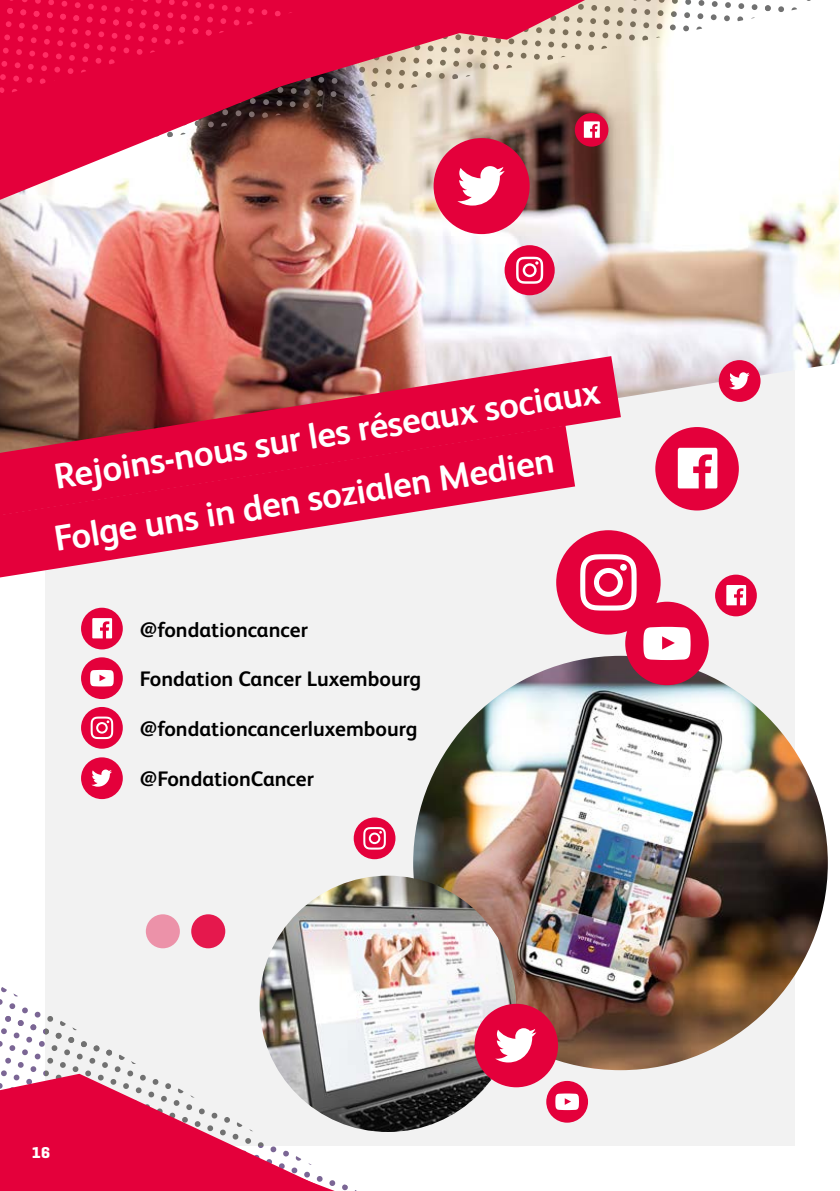
<style>
.page{position:relative;width:840px;height:1191px;background:#fff}
.page>*{position:absolute;margin:0;border:0;box-sizing:border-box;transform-origin:0 0}
.t1{font:700 36px "FS Albert";color:#fff}
.t2{font:700 21px "FS Albert";color:#000}
.t3{font:700 16px "Geogrotesque";color:#fff}
</style>
<div class="page">
<div style="left:45px;top:45px;width:749px;height:1100px;background:#f2f2f2"></div>
<img style="left:0;top:158px;width:839px;height:338px">
<svg style="left:0;top:999px;width:3px;height:6px"></svg>
<svg style="left:1px;top:987px;width:6px;height:5px"></svg>
<svg style="left:9px;top:1003px;width:7px;height:6px"></svg>
<div style="left:5px;top:1015px;width:6px;height:7px;background:#7b6695;border-radius:2px"></div>
<svg style="left:22px;top:1007px;width:6px;height:6px"></svg>
<svg style="left:17px;top:1019px;width:7px;height:7px"></svg>
<svg style="left:34px;top:1011px;width:7px;height:7px"></svg>
<div style="left:30px;top:1024px;width:7px;height:6px;background:#7b6695;border-radius:2px"></div>
<svg style="left:47px;top:1015px;width:6px;height:7px"></svg>
<svg style="left:43px;top:1028px;width:6px;height:6px"></svg>
<svg style="left:60px;top:1019px;width:6px;height:7px"></svg>
<svg style="left:55px;top:1032px;width:7px;height:7px"></svg>
<svg style="left:68px;top:1036px;width:6px;height:7px"></svg>
<svg style="left:81px;top:1041px;width:6px;height:6px"></svg>
<svg style="left:93px;top:1045px;width:7px;height:6px"></svg>
<div style="left:106px;top:1049px;width:6px;height:7px;background:#717171;border-radius:2px"></div>
<svg style="left:118px;top:1053px;width:7px;height:7px"></svg>
<svg style="left:0;top:1041px;width:3px;height:6px"></svg>
<svg style="left:1px;top:1028px;width:6px;height:6px"></svg>
<div style="left:5px;top:1057px;width:6px;height:7px;background:#7b6695;border-radius:2px"></div>
<svg style="left:9px;top:1044px;width:7px;height:7px"></svg>
<div style="left:13px;top:1032px;width:7px;height:6px;background:#7b6695;border-radius:2px"></div>
<svg style="left:22px;top:1049px;width:6px;height:6px"></svg>
<svg style="left:26px;top:1036px;width:6px;height:7px"></svg>
<div style="left:34px;top:1053px;width:7px;height:6px;background:#7b6695;border-radius:2px"></div>
<svg style="left:39px;top:1040px;width:6px;height:7px"></svg>
<svg style="left:47px;top:1057px;width:6px;height:7px"></svg>
<svg style="left:51px;top:1044px;width:7px;height:7px"></svg>
<svg style="left:64px;top:1049px;width:6px;height:6px"></svg>
<svg style="left:76px;top:1053px;width:7px;height:6px"></svg>
<svg style="left:89px;top:1057px;width:7px;height:7px"></svg>
<svg style="left:341px;top:1184px;width:7px;height:6px"></svg>
<svg style="left:0;top:1062px;width:339px;height:129px"></svg>
<svg style="left:0;top:0;width:584px;height:200px;background:#cc3a59"></svg>
<div style="left:191px;top:914px;width:34px;height:34px;background:#e5184d;border-radius:50%"></div>
<div style="left:146px;top:914px;width:34px;height:34px;background:#ec92a9;border-radius:50%"></div>
<img style="left:0;top:356px;width:620px;height:140px">
<svg style="left:0;top:425px;width:574px;height:152px;fill:#e4003b"></svg>
<img style="left:413px;top:656px;width:414px;height:414px;border-radius:207px">
<img style="left:259px;top:875px;width:257px;height:257px;border-radius:128px">
<div style="left:474px;top:1003px;width:83px;height:84px;background:#e4003b;border-radius:50%"></div>
<svg style="left:495px;top:1028px;width:41px;height:34px"></svg>
<div style="left:433px;top:138px;width:96px;height:96px;background:#e4003b;border-radius:50%"></div>
<svg style="left:457px;top:166px;width:47px;height:39px"></svg>
<div style="left:718px;top:360px;width:42px;height:42px;background:#e4003b;border-radius:50%"></div>
<svg style="left:729px;top:372px;width:20px;height:17px"></svg>
<div style="left:625px;top:601px;width:83px;height:84px;background:#e4003b;border-radius:50%"></div>
<svg style="left:643px;top:627px;width:47px;height:33px;background:#fce3ea"></svg>
<div style="left:546px;top:1081px;width:41px;height:41px;background:#e4003b;border-radius:50%"></div>
<svg style="left:555px;top:1093px;width:23px;height:17px"></svg>
<div style="left:556px;top:530px;width:104px;height:104px;background:#e4003b;border-radius:50%"></div>
<svg style="left:580px;top:554px;width:56px;height:56px"></svg>
<svg style="left:619px;top:564px;width:7px;height:7px"></svg>
<div style="left:353px;top:817px;width:42px;height:42px;background:#e4003b;border-radius:50%"></div>
<svg style="left:363px;top:827px;width:22px;height:22px"></svg>
<div style="left:504px;top:245px;width:50px;height:50px;background:#e4003b;border-radius:50%"></div>
<svg style="left:516px;top:257px;width:27px;height:27px"></svg>
<svg style="left:655px;top:427px;width:83px;height:83px"></svg>
<svg style="left:715px;top:574px;width:41px;height:42px"></svg>
<svg style="left:366px;top:0;width:445px;height:158px"></svg>
<div style="left:81px;top:757px;width:42px;height:42px;background:#e4003b;border-radius:50%"></div>
<svg style="left:91px;top:769px;width:21px;height:17px"></svg>
<div style="left:81px;top:657px;width:42px;height:42px;background:#e4003b;border-radius:50%"></div>
<svg style="left:90px;top:670px;width:24px;height:16px"></svg>
<div style="left:81px;top:707px;width:42px;height:41px;background:#e4003b;border-radius:50%"></div>
<svg style="left:91px;top:716px;width:22px;height:23px"></svg>
<svg style="left:81px;top:607px;width:42px;height:42px"></svg>
<p class="t1" style="left:51px;top:453px;width:552px;rotate:-9deg">Rejoins-nous sur les réseaux sociaux</p>
<p class="t1" style="left:51px;top:515px;width:506px;rotate:-9deg">Folge uns in den sozialen Medien</p>
<p class="t2" style="left:140px;top:615px;width:169px">@fondationcancer</p>
<p class="t2" style="left:140px;top:665px;width:283px">Fondation Cancer Luxembourg</p>
<p class="t2" style="left:140px;top:714px;width:279px">@fondationcancerluxembourg</p>
<p class="t2" style="left:140px;top:765px;width:175px">@FondationCancer</p>
<p class="t3" style="left:32px;top:1142px;width:20px">16</p>
</div>
